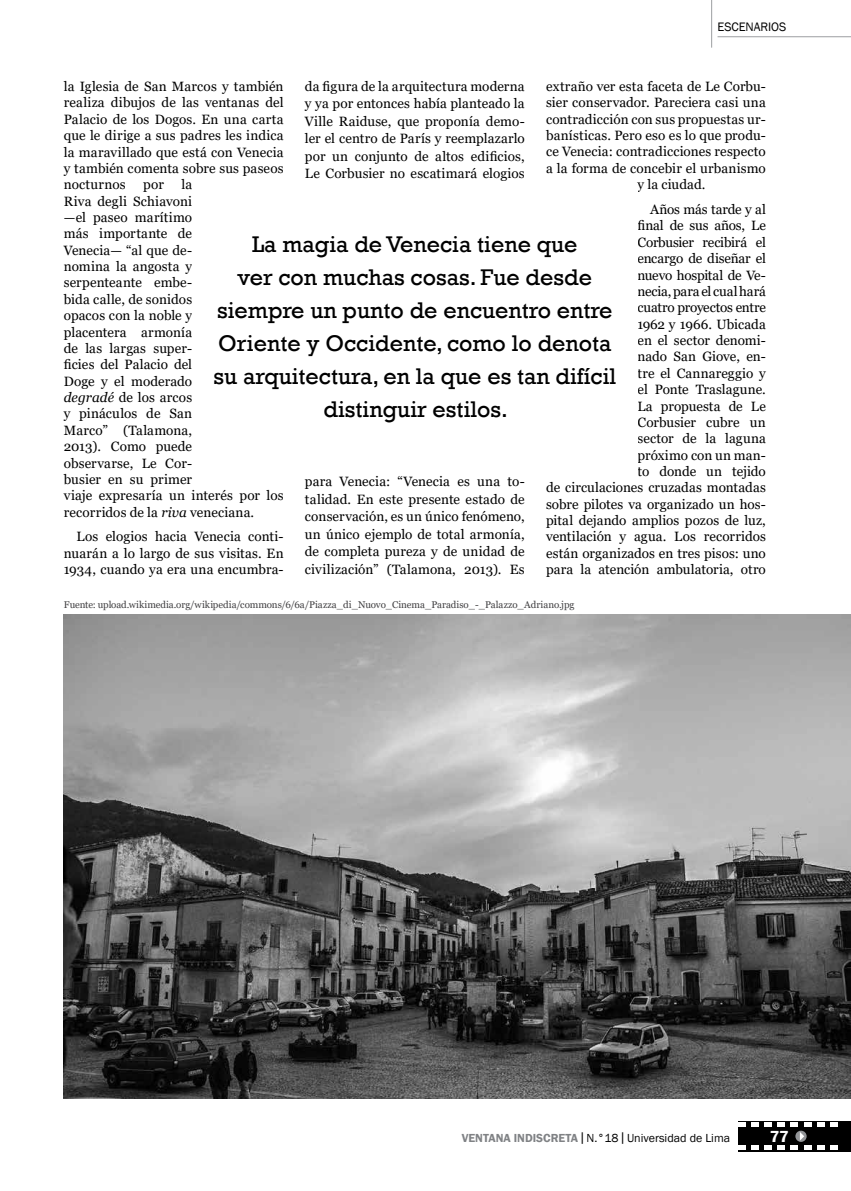
<style>
.page{position:relative;width:851px;height:1191px;background:#fff}
.page>*{position:absolute;margin:0;border:0;box-sizing:border-box;transform-origin:0 0}
.t1{font:23.25px/33px "Rockwell";color:#000;text-align:center}
.t2{font:600 16.5px "Franklin Gothic";color:#fff}
.t3{font:13.5px/16.4px "Georgia";letter-spacing:.005em;color:#000;text-align:justify}
.t4{font:12.6px "Franklin Gothic";color:#000}
.t5{font:12px "Franklin Gothic";color:#000}
.t6{font:9.75px "Georgia";letter-spacing:-.005em;color:#414042}
.s1{font-style:italic}
.s2{font-weight:600;color:#808285}
.s3{font-size:9.6px}
</style>
<div class="page">
<hr style="left:717px;top:36px;width:133px;height:1px;background:#a7a9ac">
<hr style="left:711px;top:0;width:1px;height:48px;background:#a7a9ac">
<div style="left:738px;top:1120px;width:112px;height:31px;background:#000"></div>
<svg style="left:738px;top:1122px;width:7px;height:5px"></svg>
<svg style="left:751px;top:1122px;width:7px;height:5px"></svg>
<svg style="left:764px;top:1122px;width:7px;height:5px"></svg>
<svg style="left:777px;top:1122px;width:7px;height:5px"></svg>
<svg style="left:817px;top:1122px;width:7px;height:5px"></svg>
<svg style="left:830px;top:1122px;width:7px;height:5px"></svg>
<svg style="left:738px;top:1145px;width:7px;height:5px"></svg>
<svg style="left:751px;top:1145px;width:7px;height:5px"></svg>
<svg style="left:764px;top:1145px;width:7px;height:5px"></svg>
<svg style="left:777px;top:1145px;width:7px;height:5px"></svg>
<svg style="left:790px;top:1122px;width:21px;height:28px"></svg>
<svg style="left:817px;top:1145px;width:7px;height:5px"></svg>
<svg style="left:830px;top:1145px;width:7px;height:5px"></svg>
<img style="left:63px;top:614px;width:787px;height:485px">
<p class="t4" style="left:717px;top:19px;width:70px">ESCENARIOS</p>
<p class="t3" style="left:305px;top:78px;width:221px;line-height:17.4px">da figura de la arquitectura moderna y ya por entonces había planteado la Ville Raiduse, que proponía demo&shy;ler el centro de París y reemplazarlo por un conjunto de altos edificios, Le Corbusier no escatimará elogios</p>
<p class="t3" style="left:546px;top:78px;width:221px">extraño ver esta faceta de Le Corbu-</p>
<p class="t3" style="left:546px;top:95px;width:221px">sier conservador. Pareciera casi una</p>
<p class="t3" style="left:546px;top:111px;width:221px">contradicción con sus propuestas ur-</p>
<p class="t3" style="left:546px;top:128px;width:221px">banísticas. Pero eso es lo que produ-</p>
<p class="t3" style="left:546px;top:144px;width:221px">ce Venecia: contradicciones respecto</p>
<p class="t3" style="left:546px;top:160px;width:221px">a la forma de concebir el urbanismo</p>
<p class="t3" style="left:637px;top:177px;width:70px">y la ciudad.</p>
<p class="t3" style="left:546px;top:201px;width:221px;text-align:right">Años más tarde y al<br>final de sus años, Le<br>Corbusier recibirá el<br>encargo de diseñar el<br>nuevo hospital de Ve-<br>necia, para el cual hará<br>cuatro proyectos entre<br>1962 y 1966. Ubicada<br>en el sector denomi-<br>nado San Giove, en-<br>tre el Cannareggio y<br>el Ponte Traslagune.<br>La propuesta de Le<br>Corbusier cubre un<br>sector de la laguna<br>próximo con un man-<br>to donde un tejido<br>de circulaciones cruzadas montadas sobre pilotes va organizado un hos&shy;pital dejando amplios pozos de luz, ventilación y agua. Los recorridos están organizados en tres pisos: uno para la atención ambulatoria, otro</p>
<p class="t3" style="left:64px;top:78px;width:221px">la Iglesia de San Marcos y también realiza dibujos de las ventanas del Palacio de los Dogos. En una carta que le dirige a sus padres les indica la maravillado que está con Venecia y también comenta sobre sus paseos nocturnos</p>
<p class="t3" style="left:64px;top:177px;width:221px;text-align:left;text-indent:118px">la<br>Riva degli Schiavoni<br>—el paseo marítimo<br>más importante de<br>Venecia— “al que de-<br>nomina la angosta y<br>serpenteante embe-<br>bida calle, de sonidos<br>opacos con la noble y<br>placentera armonía<br>de las largas super-<br>ficies del Palacio del<br>Doge y el moderado<br><span class="s1">degradé</span> de los arcos<br>y pináculos de San<br>Marco” (Talamona,<br>2013). Como puede<br>observarse, Le Cor-<br>busier en su primer<br>viaje expresaría un interés por los recorridos de la <span class="s1">riva</span> veneciana.</p>
<p class="t3" style="left:64px;top:529px;width:221px;text-indent:13px">Los elogios hacia Venecia conti&shy;nuarán a lo largo de sus visitas. En 1934, cuando ya era una encumbra-</p>
<p class="t3" style="left:143px;top:177px;width:22px">por</p>
<h1 class="t1" style="left:213px;top:228px;width:404px">La magia de Venecia tiene que<br>ver con muchas cosas. Fue desde siempre un punto de encuentro entre<br>Oriente y Occidente, como lo denota su arquitectura, en la que es tan difícil distinguir estilos.</h1>
<p class="t3" style="left:305px;top:473px;width:221px;line-height:17.4px">para Venecia: “Venecia es una to&shy;talidad. En este presente estado de conservación, es un único fenómeno, un único ejemplo de total armonía, de completa pureza y de unidad de civilización” (Talamona, 2013). Es</p>
<p class="t6" style="left:64px;top:599px;width:512px">Fuente: upload.wikimedia.org/wikipedia/commons/6/6a/Piazza_di_Nuovo_Cinema_Paradiso_-_Palazzo_Adriano.jpg</p>
<p class="t5" style="left:461px;top:1130px;width:270px"><span class="s2">VENTANA INDISCRETA</span><span class="s3">│</span>N.°18<span class="s3">│</span>Universidad de Lima</p>
<p class="t2" style="left:769px;top:1126px;width:21px">77</p>
</div>
